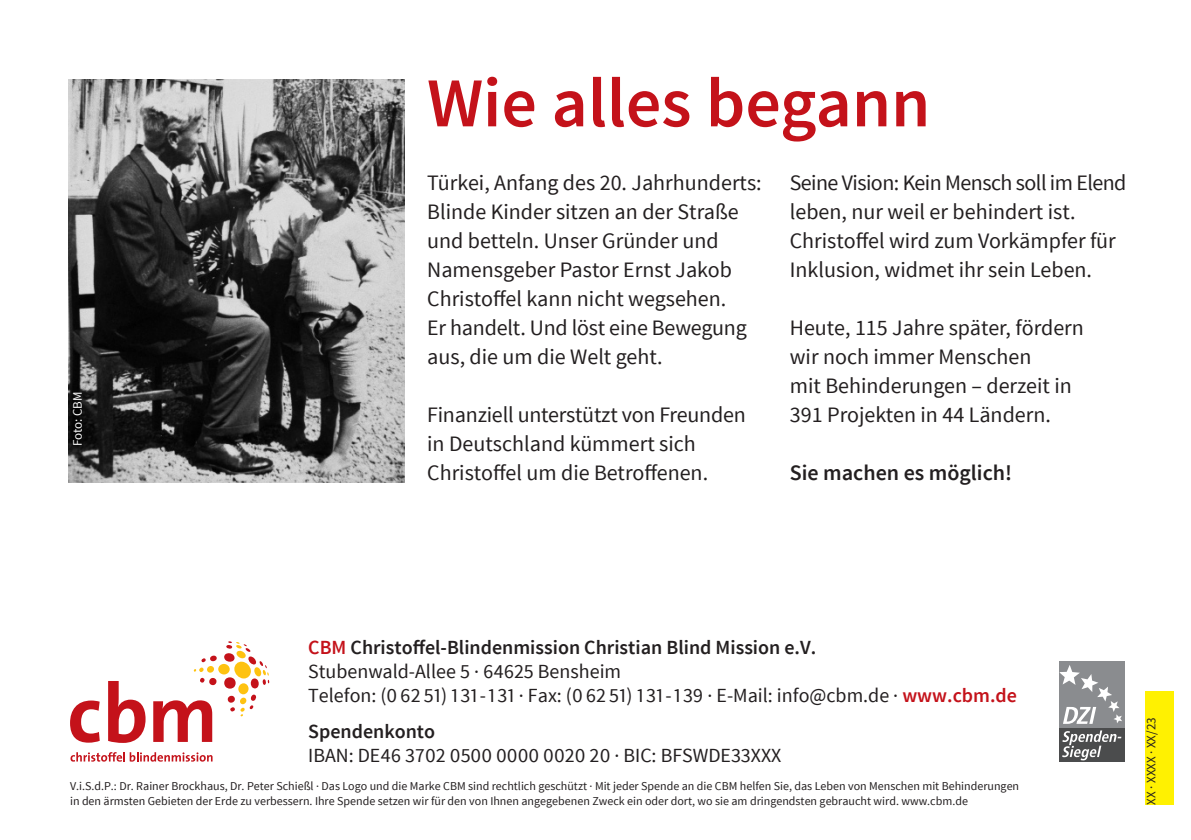
<style>
.page{position:relative;width:1191px;height:840px;background:#fff}
.page>*{position:absolute;margin:0;border:0;box-sizing:border-box;transform-origin:0 0}
.CBM-Headline_35Pt_Ro{font:600 70px "Source Sans Pro";color:#c4121a}
.CBM-Fließtext_11Pt{font:22px/29px "Source Sans Pro";color:#231f20}
.CBM-Fließtext_11Pt-2{font:600 22px "Source Sans Pro";color:#231f20}
.t1{font:20px "Source Sans Pro";color:#231f20}
.t2{font:600 20px "Source Sans Pro";color:#231f20}
.CBM-Bildnachweis_6_5{font:13px "Source Sans Pro";color:#231f20}
.CBM-Bildnachweis_6_5-2{font:13px "Source Sans Pro";color:#fff}
.t3{font:12px/14.4px "Source Sans Pro";color:#231f20}
.s1{color:#c4121a}
.s2{font-weight:600;color:#c4121a}
</style>
<div class="page">
<img style="left:68px;top:79px;width:336px;height:403px">
<div style="left:1145px;top:691px;width:29px;height:113px;background:#fff101"></div>
<div style="left:1059px;top:660px;width:66px;height:66px;background:#8a8c8f"></div>
<div style="left:1059px;top:728px;width:66px;height:33px;background:#4b4c4d"></div>
<svg style="left:1062px;top:730px;width:59px;height:30px"></svg>
<svg style="left:1059px;top:665px;width:63px;height:58px"></svg>
<svg style="left:70px;top:700px;width:30px;height:42px"></svg>
<svg style="left:108px;top:681px;width:38px;height:61px"></svg>
<svg style="left:153px;top:700px;width:59px;height:41px"></svg>
<svg style="left:70px;top:752px;width:142px;height:9px"></svg>
<svg style="left:218px;top:663px;width:12px;height:11px"></svg>
<div style="left:207px;top:665px;width:7px;height:7px;background:#fec210;border-radius:50%"></div>
<svg style="left:200px;top:677px;width:17px;height:8px"></svg>
<svg style="left:194px;top:655px;width:23px;height:16px"></svg>
<svg style="left:223px;top:641px;width:46px;height:75px"></svg>
<p class="CBM-Bildnachweis_6_5-2" style="left:70px;top:446px;width:56px;rotate:-90deg">Foto: CBM</p>
<p class="CBM-Headline_35Pt_Ro" style="left:427px;top:59px;width:504px">Wie alles begann</p>
<p class="CBM-Fließtext_11Pt" style="left:427px;top:168px;width:336px">Türkei, Anfang des 20. Jahrhunderts:<br>Blinde Kinder sitzen an der Straße und betteln. Unser Gründer und<br>Namensgeber Pastor Ernst Jakob<br>Christoffel kann nicht wegsehen.<br>Er handelt. Und löst eine Bewegung aus, die um die Welt geht.</p>
<p class="CBM-Fließtext_11Pt" style="left:427px;top:400px;width:320px">Finanziell unterstützt von Freunden in Deutschland kümmert sich<br>Christoffel um die Betroffenen.</p>
<p class="CBM-Fließtext_11Pt" style="left:790px;top:168px;width:338px">Seine Vision: Kein Mensch soll im Elend leben, nur weil er behindert ist.<br>Christoffel wird zum Vorkämpfer für Inklusion, widmet ihr sein Leben.</p>
<p class="CBM-Fließtext_11Pt" style="left:790px;top:313px;width:295px">Heute, 115 Jahre später, fördern wir noch immer Menschen</p>
<p class="CBM-Fließtext_11Pt" style="left:790px;top:371px;width:283px">mit Behinderungen – derzeit in<br>391 Projekten in 44 Ländern.</p>
<p class="CBM-Fließtext_11Pt-2" style="left:790px;top:459px;width:224px">Sie machen es möglich!</p>
<p class="t2" style="left:308px;top:634px;width:509px"><span class="s1">CBM</span> Christoffel-Blindenmission Christian Blind Mission e.V.</p>
<p class="t1" style="left:308px;top:658px;width:314px">Stubenwald-Allee 5 · 64625 Bensheim</p>
<p class="t1" style="left:308px;top:682px;width:710px">Telefon: (0 62 51) 131-131 · Fax: (0 62 51) 131-139 · E-Mail: info@cbm.de · <span class="s2">www.cbm.de</span></p>
<p class="t2" style="left:308px;top:718px;width:128px">Spendenkonto</p>
<p class="t1" style="left:308px;top:742px;width:474px">IBAN: DE46 3702 0500 0000 0020 20 · BIC: BFSWDE33XXX</p>
<p class="t3" style="left:70px;top:779px;width:950px">V.i.S.d.P.: Dr. Rainer Brockhaus, Dr. Peter Schießl · Das Logo und die Marke CBM sind rechtlich geschützt · Mit jeder Spende an die CBM helfen Sie, das Leben von Menschen mit Behinderungen in den ärmsten Gebieten der Erde zu verbessern. Ihre Spende setzen wir für den von Ihnen angegebenen Zweck ein oder dort, wo sie am dringendsten gebraucht wird. www.cbm.de</p>
<p class="CBM-Bildnachweis_6_5" style="left:1143px;top:804px;width:89px;rotate:-90deg">XX · XXXX · XX/23</p>
</div>
